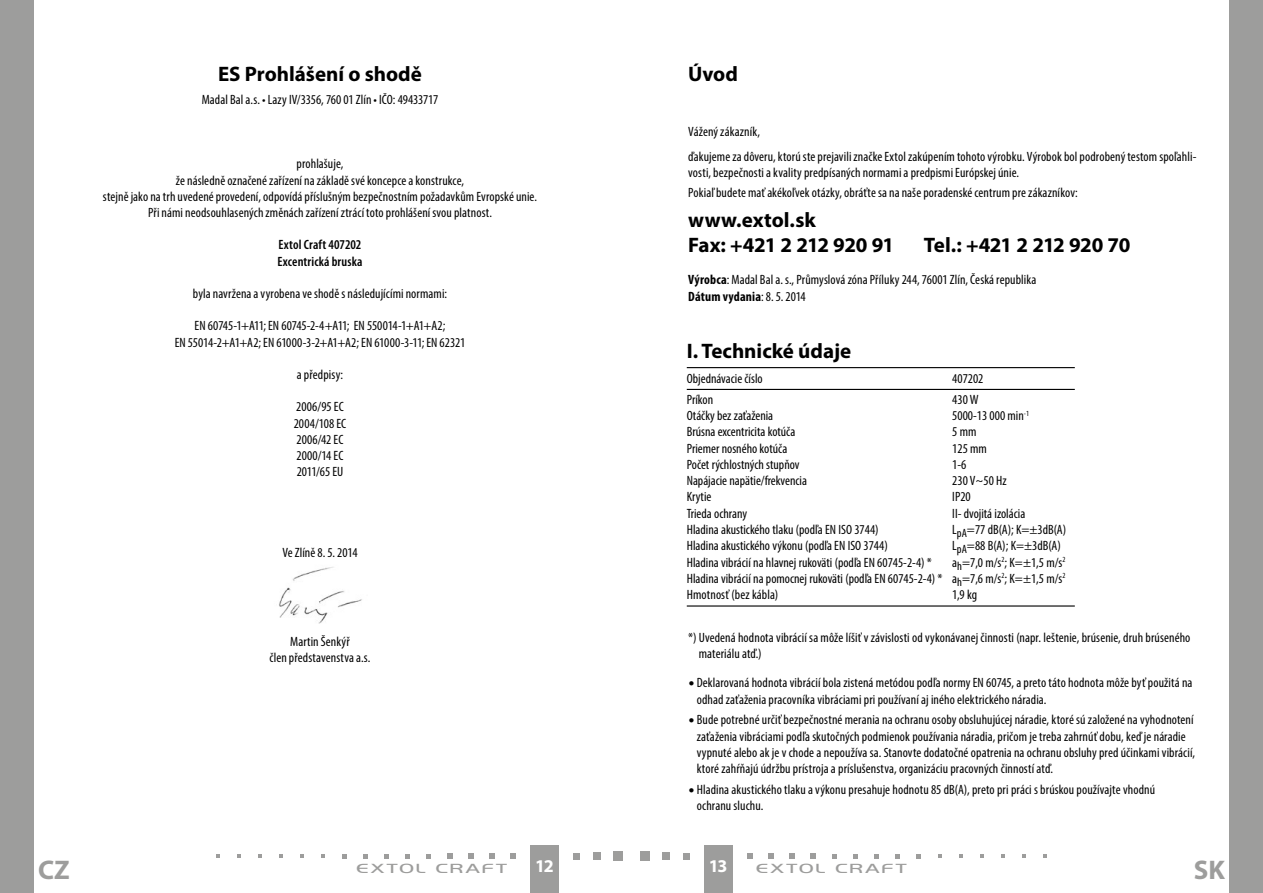
<style>
.page{position:relative;width:1263px;height:893px;background:#fff}
.page>*{position:absolute;margin:0;border:0;box-sizing:border-box;transform-origin:0 0}
.t1{font:700 27px "Myriad Pro";color:#9d9d9c}
.t2{font:700 21px/25.2px "Myriad Pro";letter-spacing:-.005em;color:#000}
.t3{font:700 21px "Myriad Pro";letter-spacing:-.03em;color:#000}
.t4{font:700 18px "Myriad Pro";color:#fff}
.t5{font:condensed 13.5px/16.2px "Myriad Pro";letter-spacing:.005em;color:#000}
.t6{font:600 condensed 13.5px/16.2px "Myriad Pro";letter-spacing:.01em;color:#000}
.t7{font:12px "Highland Gothic Light Medium CE";letter-spacing:.12em;color:#9d9d9c;scale:1.5 1}
.s1{font-weight:700}
.s2{font-family:"PF Din Text Comp Pro";font-weight:700;font-stretch:normal}
</style>
<div class="page">
<div style="left:0;top:0;width:34px;height:893px;background:#9d9d9c"></div>
<div style="left:1229px;top:0;width:34px;height:893px;background:#9d9d9c"></div>
<div style="left:704px;top:844px;width:29px;height:49px;background:#9d9d9c"></div>
<div style="left:530px;top:844px;width:28px;height:49px;background:#9d9d9c"></div>
<div style="left:640px;top:851px;width:9px;height:10px;background:#9d9d9c"></div>
<div style="left:662px;top:852px;width:8px;height:8px;background:#9d9d9c"></div>
<div style="left:683px;top:853px;width:7px;height:6px;background:#9d9d9c"></div>
<svg style="left:747px;top:853px;width:6px;height:6px"></svg>
<svg style="left:768px;top:853px;width:6px;height:6px"></svg>
<svg style="left:789px;top:853px;width:6px;height:6px"></svg>
<svg style="left:811px;top:853px;width:5px;height:6px"></svg>
<svg style="left:832px;top:854px;width:5px;height:4px"></svg>
<svg style="left:853px;top:854px;width:5px;height:4px"></svg>
<svg style="left:874px;top:854px;width:5px;height:4px"></svg>
<svg style="left:895px;top:854px;width:5px;height:4px"></svg>
<svg style="left:916px;top:854px;width:5px;height:4px"></svg>
<svg style="left:938px;top:854px;width:4px;height:4px"></svg>
<svg style="left:959px;top:854px;width:4px;height:4px"></svg>
<svg style="left:980px;top:854px;width:4px;height:4px"></svg>
<svg style="left:1001px;top:854px;width:4px;height:4px"></svg>
<svg style="left:1022px;top:854px;width:4px;height:4px"></svg>
<svg style="left:1043px;top:854px;width:4px;height:4px"></svg>
<div style="left:614px;top:851px;width:9px;height:10px;background:#9d9d9c"></div>
<div style="left:593px;top:852px;width:8px;height:8px;background:#9d9d9c"></div>
<svg style="left:573px;top:853px;width:6px;height:6px"></svg>
<svg style="left:510px;top:853px;width:6px;height:6px"></svg>
<svg style="left:489px;top:853px;width:5px;height:6px"></svg>
<svg style="left:468px;top:853px;width:5px;height:6px"></svg>
<svg style="left:447px;top:853px;width:5px;height:6px"></svg>
<svg style="left:426px;top:854px;width:5px;height:4px"></svg>
<svg style="left:405px;top:854px;width:5px;height:4px"></svg>
<svg style="left:384px;top:854px;width:5px;height:4px"></svg>
<svg style="left:363px;top:854px;width:5px;height:4px"></svg>
<svg style="left:342px;top:854px;width:5px;height:4px"></svg>
<svg style="left:321px;top:854px;width:4px;height:4px"></svg>
<svg style="left:300px;top:854px;width:4px;height:4px"></svg>
<svg style="left:279px;top:854px;width:4px;height:4px"></svg>
<svg style="left:258px;top:854px;width:4px;height:4px"></svg>
<svg style="left:237px;top:854px;width:4px;height:4px"></svg>
<svg style="left:216px;top:854px;width:4px;height:4px"></svg>
<img style="left:279px;top:567px;width:83px;height:57px">
<hr style="left:687px;top:367px;width:388px;height:1px;background:#000">
<hr style="left:687px;top:389px;width:388px;height:1px;background:#000">
<hr style="left:687px;top:605px;width:388px;height:2px;background:#000">
<h2 class="t2" style="left:218px;top:61px;width:205px">ES Prohlášení o shodě</h2>
<p class="t5" style="left:202px;top:91px;width:238px">Madal Bal a.s. • Lazy IV/3356, 760 01 Zlín • IČO: 49433717</p>
<p class="t5" style="left:103px;top:156px;width:436px;text-align:center">prohlašuje,<br>že následně označené zařízení na základě své koncepce a konstrukce,<br>stejně jako na trh uvedené provedení, odpovídá příslušným bezpečnostním požadavkům Evropské unie.<br>Při námi neodsouhlasených změnách zařízení ztrácí toto prohlášení svou platnost.</p>
<p class="t6" style="left:278px;top:237px;width:86px">Extol Craft 407202<br>Excentrická bruska</p>
<p class="t5" style="left:193px;top:285px;width:256px">byla navržena a vyrobena ve shodě s následujícími normami:</p>
<p class="t5" style="left:175px;top:318px;width:292px;text-align:center">EN 60745-1+A11; EN 60745-2-4+A11; EN 550014-1+A1+A2;<br>EN 55014-2+A1+A2; EN 61000-3-2+A1+A2; EN 61000-3-11; EN 62321</p>
<p class="t5" style="left:297px;top:366px;width:48px">a předpisy:</p>
<p class="t5" style="left:294px;top:399px;width:54px">2006/95 EC<br>2004/108 EC<br>2006/42 EC<br>2000/14 EC<br>2011/65 EU</p>
<p class="t5" style="left:282px;top:544px;width:77px">Ve Zlíně 8. 5. 2014</p>
<p class="t5" style="left:269px;top:633px;width:103px;text-align:center">Martin Šenkýř<br>člen představenstva a.s.</p>
<h2 class="t2" style="left:688px;top:61px;width:51px">Úvod</h2>
<p class="t5" style="left:688px;top:119px;width:510px;line-height:24.8px">Vážený zákazník,<br>ďakujeme za dôveru, ktorú ste prejavili značke Extol zakúpením tohoto výrobku. Výrobok bol podrobený testom spoľahli-</p>
<p class="t5" style="left:688px;top:162px;width:391px;line-height:20.4px">vosti, bezpečnosti a kvality predpísaných normami a predpismi Európskej únie.<br>Pokiaľ budete mať akékoľvek otázky, obráťte sa na naše poradenské centrum pre zákazníkov:</p>
<h2 class="t2" style="left:688px;top:206px;width:207px">www.extol.sk<br>Fax: +421 2 212 920 91</h2>
<h2 class="t3" style="left:924px;top:231px;width:208px">Tel.: +421 2 212 920 70</h2>
<p class="t5" style="left:688px;top:272px;width:350px"><span class="s1">Výrobca</span>: Madal Bal a. s., Průmyslová zóna Příluky 244, 76001 Zlín, Česká republika<br><span class="s1">Dátum vydania</span>: 8. 5. 2014</p>
<h2 class="t2" style="left:687px;top:338px;width:166px">I. Technické údaje</h2>
<p class="t5" style="left:687px;top:371px;width:78px">Objednávacie číslo</p>
<p class="t5" style="left:952px;top:371px;width:33px">407202</p>
<p class="t5" style="left:687px;top:391px;width:28px">Príkon</p>
<p class="t5" style="left:952px;top:391px;width:28px">430 W</p>
<p class="t5" style="left:687px;top:407px;width:88px">Otáčky bez zaťaženia</p>
<p class="t5" style="left:952px;top:407px;width:78px">5000-13 000 min<sup>-1</sup></p>
<p class="t5" style="left:687px;top:424px;width:110px">Brúsna excentricita kotúča</p>
<p class="t5" style="left:952px;top:424px;width:26px">5 mm</p>
<p class="t5" style="left:687px;top:440px;width:102px">Priemer nosného kotúča</p>
<p class="t5" style="left:952px;top:440px;width:36px">125 mm</p>
<p class="t5" style="left:687px;top:456px;width:114px">Počet rýchlostných stupňov</p>
<p class="t5" style="left:952px;top:456px;width:16px">1-6</p>
<p class="t5" style="left:687px;top:472px;width:122px">Napájacie napätie/frekvencia</p>
<p class="t5" style="left:952px;top:472px;width:56px">230 V~50 Hz</p>
<p class="t5" style="left:687px;top:489px;width:26px">Krytie</p>
<p class="t5" style="left:952px;top:489px;width:20px">IP20</p>
<p class="t5" style="left:687px;top:505px;width:62px">Trieda ochrany</p>
<p class="t5" style="left:952px;top:505px;width:74px">II- dvojitá izolácia</p>
<p class="t5" style="left:687px;top:521px;width:193px">Hladina akustického tlaku (podľa EN ISO 3744)</p>
<p class="t5" style="left:952px;top:521px;width:115px">L<sub>pA</sub>=77 dB(A); K=±3dB(A)</p>
<p class="t5" style="left:687px;top:538px;width:202px">Hladina akustického výkonu (podľa EN ISO 3744)</p>
<p class="t5" style="left:952px;top:538px;width:110px">L<sub>pA</sub>=88 B(A); K=±3dB(A)</p>
<p class="t5" style="left:687px;top:554px;width:247px">Hladina vibrácií na hlavnej rukoväti (podľa EN 60745-2-4) *</p>
<p class="t5" style="left:687px;top:554px;width:380px;text-align:justify;text-indent:266px">a<sub>h</sub>=7,0 m/s<sup>2</sup>; K=±1,5 m/s<sup>2<br></sup>Hladina vibrácií na pomocnej rukoväti (podľa EN 60745-2-4) * a<sub>h</sub>=7,6 m/s<sup>2</sup>; K=±1,5 m/s<sup>2<br></sup>Hmotnosť (bez kábla)</p>
<p class="t5" style="left:952px;top:586px;width:26px">1,9 kg</p>
<p class="t5" style="left:699px;top:629px;width:493px;text-indent:-11px">*) Uvedená hodnota vibrácií sa môže líšiť v závislosti od vykonávanej činnosti (napr. leštenie, brúsenie, druh brúseného materiálu atď.)</p>
<p class="t5" style="left:697px;top:675px;width:497px;text-indent:-9px"><span class="s2">•</span> Deklarovaná hodnota vibrácií bola zistená metódou podľa normy EN 60745, a preto táto hodnota môže byť použitá na odhad zaťaženia pracovníka vibráciami pri používaní aj iného elektrického náradia.</p>
<p class="t5" style="left:697px;top:711px;width:500px;text-indent:-9px"><span class="s2">•</span> Bude potrebné určiť bezpečnostné merania na ochranu osoby obsluhujúcej náradie, ktoré sú založené na vyhodnotení zaťaženia vibráciami podľa skutočných podmienok používania náradia, pričom je treba zahrnúť dobu, keď je náradie vypnuté alebo ak je v chode a nepoužíva sa. Stanovte dodatočné opatrenia na ochranu obsluhy pred účinkami vibrácií, ktoré zahŕňajú údržbu prístroja a príslušenstva, organizáciu pracovných činností atď.</p>
<p class="t5" style="left:697px;top:781px;width:460px;text-indent:-9px"><span class="s2">•</span> Hladina akustického tlaku a výkonu presahuje hodnotu 85 dB(A), preto pri práci s brúskou používajte vhodnú ochranu sluchu.</p>
<h1 class="t1" style="left:38px;top:852px;width:33px">CZ</h1>
<p class="t7" style="left:356px;top:861px;width:102px">EXTOL CRAFT</p>
<h3 class="t4" style="left:535px;top:855px;width:20px">12</h3>
<h3 class="t4" style="left:709px;top:855px;width:20px">13</h3>
<p class="t7" style="left:756px;top:861px;width:102px">EXTOL CRAFT</p>
<h1 class="t1" style="left:1194px;top:852px;width:32px">SK</h1>
</div>
